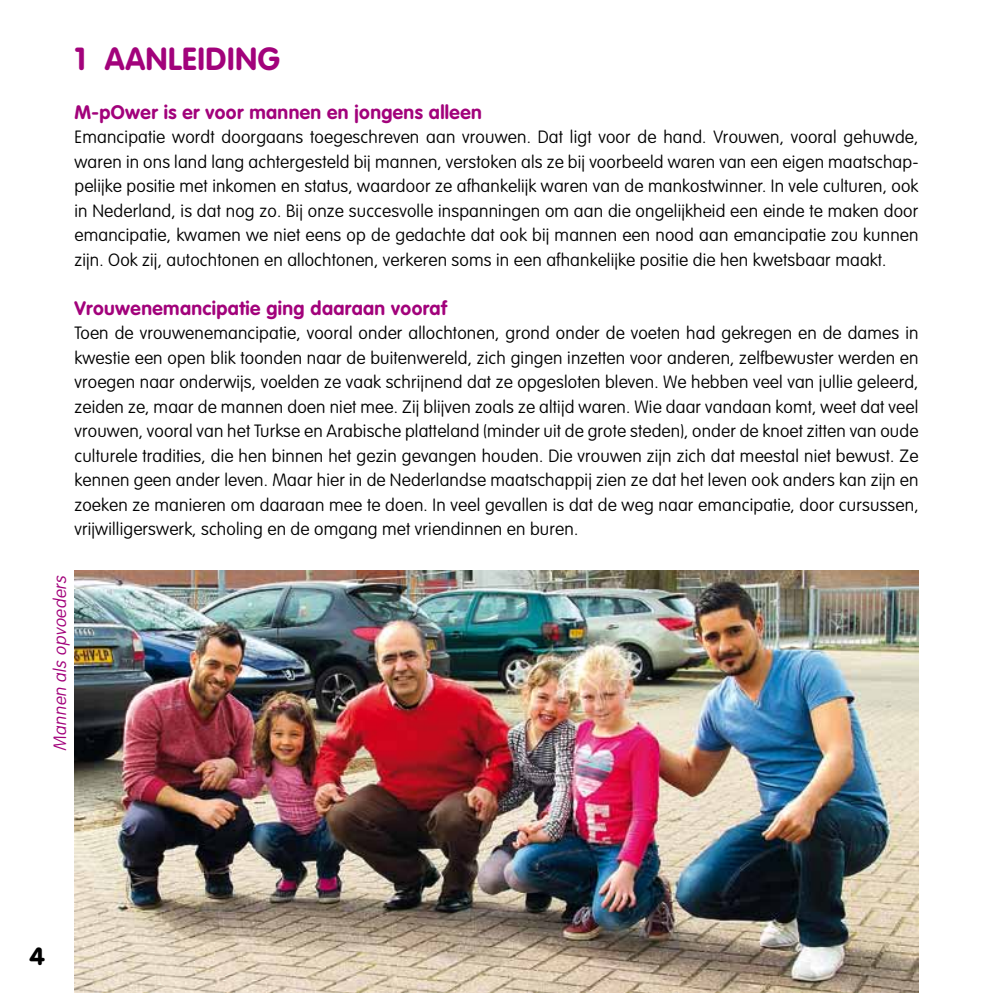
<style>
.page{position:relative;width:993px;height:993px;background:#fff}
.page>*{position:absolute;margin:0;border:0;box-sizing:border-box;transform-origin:0 0}
.t1{font:700 31.5px "VAG Rounded";letter-spacing:.02em;color:#a2027b}
.t2{font:900 24.5px "VAG Rounded";color:#000}
.t3{font:700 19.25px "VAG Rounded";letter-spacing:.02em;color:#a2027b}
.t4{font:100 17.5px/24.5px "VAG Rounded";letter-spacing:.01em;color:#000;text-align:justify}
.t5{font:italic 100 17.5px "VAG Rounded";color:#a2027b}
</style>
<div class="page">
<img style="left:74px;top:570px;width:844px;height:422px">
<h1 class="t1" style="left:74px;top:40px;width:203px">1 Aanleiding</h1>
<p class="t3" style="left:74px;top:100px;width:409px">M-pOwer is er voor mannen en jongens alleen</p>
<p class="t4" style="left:74px;top:125px;width:845px">Emancipatie wordt doorgaans toegeschreven aan vrouwen. Dat ligt voor de hand. Vrouwen, vooral gehuwde, waren in ons land lang achtergesteld bij mannen, verstoken als ze bij voorbeeld waren van een eigen maatschap&shy;pelijke positie met inkomen en status, waardoor ze afhankelijk waren van de mankostwinner. In vele culturen, ook in Nederland, is dat nog zo. Bij onze succesvolle inspanningen om aan die ongelijkheid een einde te maken door emancipatie, kwamen we niet eens op de gedachte dat ook bij mannen een nood aan emancipatie zou kunnen zijn. Ook zij, autochtonen en allochtonen, verkeren soms in een afhankelijke positie die hen kwetsbaar maakt.</p>
<p class="t3" style="left:74px;top:296px;width:373px">Vrouwenemancipatie ging daaraan vooraf</p>
<p class="t4" style="left:74px;top:321px;width:845px">Toen de vrouwenemancipatie, vooral onder allochtonen, grond onder de voeten had gekregen en de dames in kwestie een open blik toonden naar de buitenwereld, zich gingen inzetten voor anderen, zelfbewuster werden en vroegen naar onderwijs, voelden ze vaak schrijnend dat ze opgesloten bleven. We hebben veel van jullie geleerd, zeiden ze, maar de mannen doen niet mee. Zij blijven zoals ze altijd waren. Wie daar vandaan komt, weet dat veel vrouwen, vooral van het Turkse en Arabische platteland (minder uit de grote steden), onder de knoet zitten van oude culturele tradities, die hen binnen het gezin gevangen houden. Die vrouwen zijn zich dat meestal niet bewust. Ze kennen geen ander leven. Maar hier in de Nederlandse maatschappij zien ze dat het leven ook anders kan zijn en zoeken ze manieren om daaraan mee te doen. In veel gevallen is dat de weg naar emancipatie, door cursussen, vrijwilligerswerk, scholing en de omgang met vriendinnen en buren.</p>
<p class="t5" style="left:50px;top:750px;width:180px;rotate:-90deg">Mannen als opvoeders</p>
<h2 class="t2" style="left:30px;top:941px;width:16px">4</h2>
</div>
